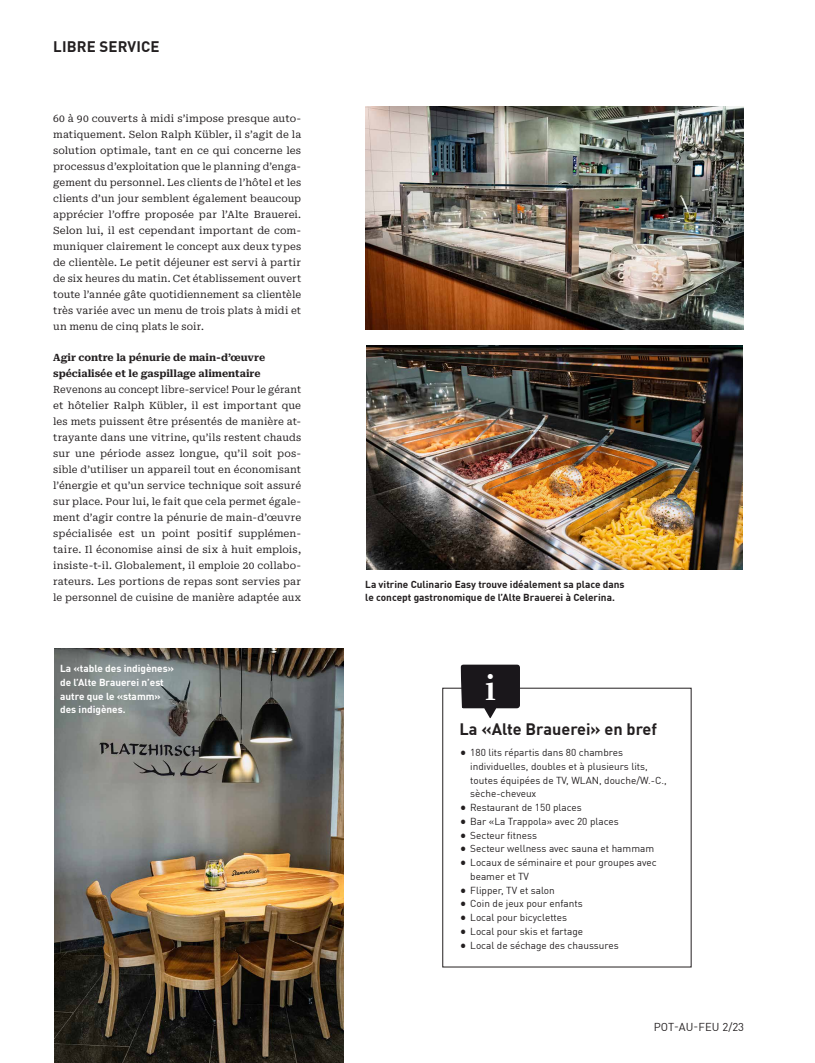
<style>
.page{position:relative;width:815px;height:1063px;background:#fff}
.page>*{position:absolute;margin:0;border:0;box-sizing:border-box;transform-origin:0 0}
.t1{font:700 40px "Whitman Display";color:#fff}
.t2{font:700 16.25px "DINOT";color:#231f20}
.t3{font:700 15px "DINOT";letter-spacing:.01em;color:#231f20}
.t4{font:11.25px "DINOT";letter-spacing:.01em;color:#231f20}
.t5{font:10px/16px "Roboto Serif";letter-spacing:.01em;color:#231f20;text-align:justify}
.t6{font:10px/13.8px "DINOT";color:#231f20}
.t7{font:700 10px/13.8px "DINOT";color:#231f20}
.t8{font:700 10px/13.8px "DINOT";color:#fff}
.t9{font:700 10px/16px "Roboto Serif";color:#231f20}
.s1{font-family:"Gotham Narrow";font-size:17.5px}
</style>
<div class="page">
<img style="left:55px;top:648px;width:289px;height:415px">
<svg style="left:461px;top:664px;width:59px;height:54px;background:#424043"></svg>
<img style="left:365px;top:107px;width:378px;height:223px">
<img style="left:366px;top:345px;width:376px;height:224px">
<h3 class="t3" style="left:53px;top:35px;width:108px">LIBRE SERVICE</h3>
<p class="t5" style="left:53px;top:110px;width:250px">60 à 90 couverts à midi s’impose presque auto&shy;matiquement. Selon Ralph Kübler, il s’agit de la solution optimale, tant en ce qui concerne les processus d’exploitation que le planning d’enga&shy;gement du personnel. Les clients de l’hôtel et les clients d’un jour semblent également beaucoup apprécier l’offre proposée par l’Alte Brauerei.<br>Selon lui, il est cependant important de com&shy;muniquer clairement le concept aux deux types de clientèle. Le petit déjeuner est servi à partir de six heures du matin. Cet établissement ouvert toute l’année gâte quotidiennement sa clientèle très variée avec un menu de trois plats à midi et un menu de cinq plats le soir.</p>
<p class="t9" style="left:53px;top:349px;width:214px">Agir contre la pénurie de main-d’œuvre spécialisée et le gaspillage alimentaire</p>
<p class="t5" style="left:53px;top:381px;width:250px">Revenons au concept libre-service! Pour le gérant et hôtelier Ralph Kübler, il est important que les mets puissent être présentés de manière at&shy;trayante dans une vitrine, qu’ils restent chauds sur une période assez longue, qu’il soit pos&shy;sible d’utiliser un appareil tout en économisant l’énergie et qu’un service technique soit assuré sur place. Pour lui, le fait que cela permet égale&shy;ment d’agir contre la pénurie de main-d’œuvre spécialisée est un point positif supplémen&shy;taire. Il économise ainsi de six à huit emplois, insiste-t-il. Globalement, il emploie 20 collabo&shy;rateurs. Les portions de repas sont servies par le personnel de cuisine de manière adaptée aux</p>
<p class="t8" style="left:60px;top:661px;width:115px">La «table des indigènes» de l’Alte Brauerei n’est autre que le «stamm» des indigènes.</p>
<p class="t7" style="left:365px;top:576px;width:261px">La vitrine Culinario Easy trouve idéalement sa place dans le concept gastronomique de l’Alte Brauerei à Celerina.</p>
<h1 class="t1" style="left:485px;top:665px;width:12px">i</h1>
<h2 class="t2" style="left:460px;top:717px;width:199px">La «Alte Brauerei» en bref</h2>
<p class="t6" style="left:470px;top:745px;width:198px;text-indent:-11px"><span class="s1">•</span> 180 lits répartis dans 80 chambres individuelles, doubles et à plusieurs lits, toutes équipées de TV, WLAN, douche/W.-C., sèche-cheveux</p>
<p class="t6" style="left:460px;top:800px;width:124px"><span class="s1">•</span> Restaurant de 150 places</p>
<p class="t6" style="left:460px;top:813px;width:161px"><span class="s1">•</span> Bar «La Trappola» avec 20 places</p>
<p class="t6" style="left:460px;top:827px;width:79px"><span class="s1">•</span> Secteur fitness</p>
<p class="t6" style="left:460px;top:841px;width:196px"><span class="s1">•</span> Secteur wellness avec sauna et hammam</p>
<p class="t6" style="left:470px;top:855px;width:188px;text-indent:-11px"><span class="s1">•</span> Locaux de séminaire et pour groupes avec beamer et TV</p>
<p class="t6" style="left:460px;top:882px;width:97px"><span class="s1">•</span> Flipper, TV et salon</p>
<p class="t6" style="left:460px;top:896px;width:125px"><span class="s1">•</span> Coin de jeux pour enfants</p>
<p class="t6" style="left:460px;top:910px;width:109px"><span class="s1">•</span> Local pour bicyclettes</p>
<p class="t6" style="left:460px;top:923px;width:125px"><span class="s1">•</span> Local pour skis et fartage</p>
<p class="t6" style="left:460px;top:937px;width:161px"><span class="s1">•</span> Local de séchage des chaussures</p>
<p class="t4" style="left:654px;top:1018px;width:92px">POT-AU-FEU 2/23</p>
</div>
